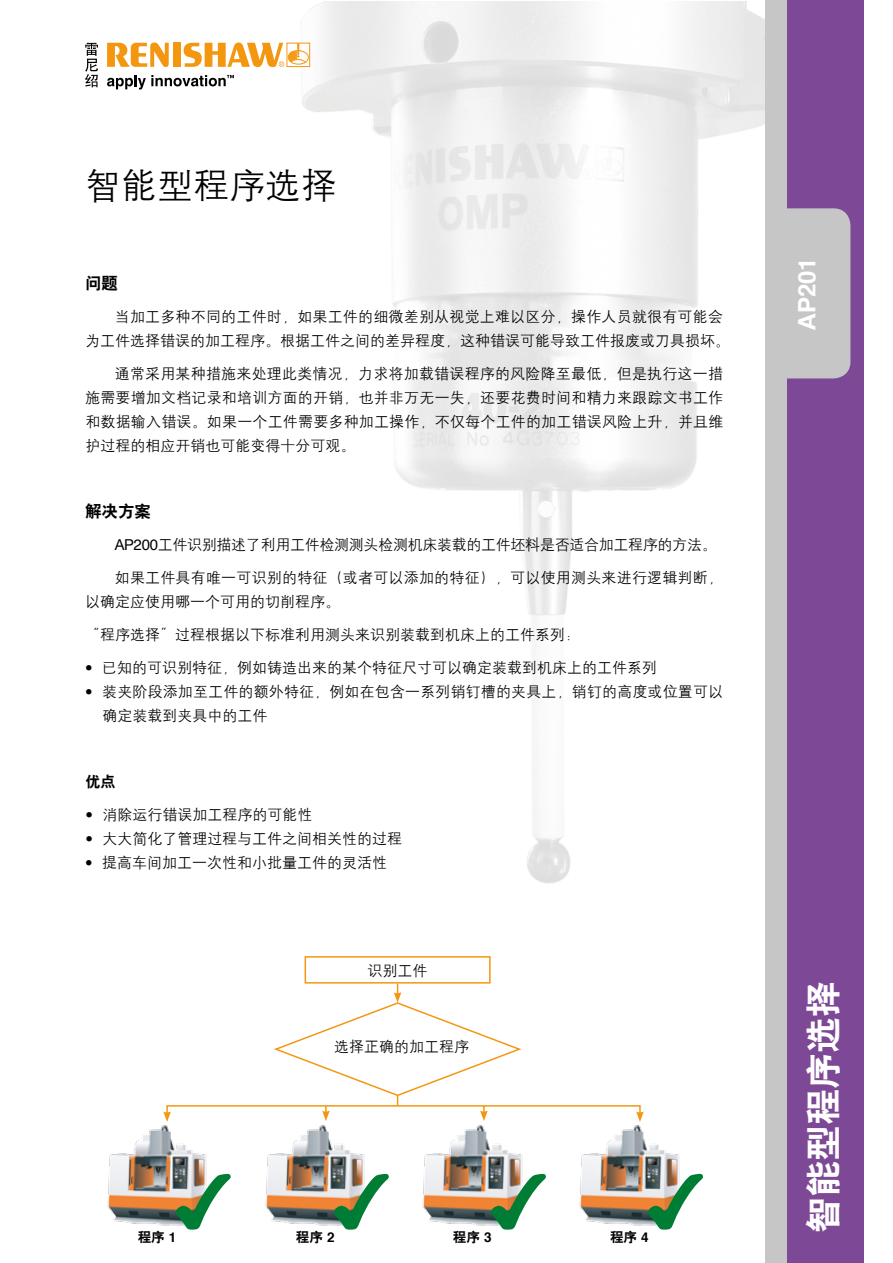
<style>
.page{position:relative;width:893px;height:1263px;background:#fff}
.page>*{position:absolute;margin:0;border:0;box-sizing:border-box;transform-origin:0 0}
.t1{font:36px "H Yb 2 gj";color:#fff}
.t2{font:36px "H Yg 2 gj";color:#000}
.t3{font:700 24px "Helvetica";color:#fff}
.t4{font:16.5px "H Yb 2 gj";color:#000}
.t5{font:15px/24px "H Yg 2 gj";color:#000}
.t6{font:15px "H Yg 2 gj";letter-spacing:-.02em;color:#000}
.t7{font:15px "H Yb 2 gj";color:#000}
.t8{font:13.5px "H Yb 2 gj";color:#000}
.s1{font-family:"Helvetica Neue"}
.s2{font-family:"Helvetica"}
.s3{font-family:"Helvetica";font-weight:700}
</style>
<div class="page">
<img style="left:279px;top:1px;width:486px;height:883px">
<div style="left:779px;top:0;width:84px;height:1263px;background:#7d4997"></div>
<div style="left:765px;top:0;width:22px;height:1263px;background:#c6c6c6"></div>
<div style="left:765px;top:208px;width:85px;height:170px;background:#c6c6c6;border-radius:17px"></div>
<svg style="left:107px;top:43px;width:62px;height:24px"></svg>
<div style="left:173px;top:43px;width:8px;height:24px;background:#f49710"></div>
<div style="left:287px;top:43px;width:23px;height:24px;border:1px solid #f49710"></div>
<div style="left:288px;top:50px;width:21px;height:14px;border:1px solid #f49710;border-radius:50%"></div>
<svg style="left:184px;top:43px;width:122px;height:24px"></svg>
<svg style="left:107px;top:75px;width:127px;height:14px"></svg>
<svg style="left:85px;top:43px;width:13px;height:44px"></svg>
<div style="left:305px;top:956px;width:186px;height:27px;border:2px solid #f49710"></div>
<img style="left:107px;top:1125px;width:100px;height:101px">
<img style="left:265px;top:1125px;width:100px;height:101px">
<img style="left:422px;top:1125px;width:101px;height:101px">
<img style="left:579px;top:1125px;width:101px;height:101px">
<div style="left:166px;top:1105px;width:475px;height:9px;border:2px solid #f49710"></div>
<svg style="left:163px;top:1111px;width:8px;height:11px"></svg>
<svg style="left:636px;top:1111px;width:8px;height:11px"></svg>
<svg style="left:272px;top:984px;width:249px;height:137px"></svg>
<svg style="left:176px;top:1173px;width:31px;height:54px;background:#b29e8f"></svg>
<svg style="left:334px;top:1173px;width:31px;height:54px;background:#b29e8f"></svg>
<svg style="left:491px;top:1173px;width:32px;height:54px;background:#b29e8f"></svg>
<svg style="left:648px;top:1173px;width:32px;height:54px;background:#b29e8f"></svg>
<h1 class="t2" style="left:85px;top:167px;width:253px">智能型程序选择</h1>
<p class="t4" style="left:85px;top:275px;width:34px">问题</p>
<p class="t5" style="left:85px;top:305px;width:639px;text-indent:30px">当加工多种不同的工件时，如果工件的细微差别从视觉上难以区分，操作人员就很有可能会为工件选择错误的加工程序。根据工件之间的差异程度，这种错误可能导致工件报废或刀具损坏</p>
<p class="t5" style="left:85px;top:362px;width:640px;text-align:justify;text-indent:30px">通常采用某种措施来处理此类情况，力求将加载错误程序的风险降至最低，但是执行这一措施需要增加文档记录和培训方面的开销，也并非万无一失，还要花费时间和精力来跟踪文书工作和数据输入错误。如果一个工件需要多种加工操作，不仅每个工件的加工错误风险上升，并且维护过程的相应开销也可能变得十分可观。</p>
<p class="t4" style="left:85px;top:503px;width:67px">解决方案</p>
<p class="t6" style="left:115px;top:537px;width:603px"><span class="s1">AP</span><span class="s2">200</span>工件识别描述了利用工件检测测头检测机床装载的工件坯料是否适合加工程序的方法。</p>
<p class="t5" style="left:85px;top:566px;width:639px;text-indent:30px">如果工件具有唯一可识别的特征（或者可以添加的特征），可以使用测头来进行逻辑判断，以确定应使用哪一个可用的切削程序。</p>
<p class="t5" style="left:85px;top:623px;width:496px">“程序选择”过程根据以下标准利用测头来识别装载到机床上的工件系列：</p>
<p class="t5" style="left:85px;top:656px;width:574px"><span class="s1">•</span> 已知的可识别特征，例如铸造出来的某个特征尺寸可以确定装载到机床上的工件系列</p>
<p class="t5" style="left:102px;top:680px;width:622px;text-indent:-17px"><span class="s1">•</span> 装夹阶段添加至工件的额外特征，例如在包含一系列销钉槽的夹具上，销钉的高度或位置可以确定装载到夹具中的工件</p>
<p class="t7" style="left:85px;top:774px;width:32px">优点</p>
<p class="t5" style="left:85px;top:803px;width:229px"><span class="s1">•</span> 消除运行错误加工程序的可能性</p>
<p class="t5" style="left:85px;top:827px;width:318px"><span class="s1">•</span> 大大简化了管理过程与工件之间相关性的过程</p>
<p class="t5" style="left:85px;top:851px;width:304px"><span class="s1">•</span> 提高车间加工一次性和小批量工件的灵活性</p>
<p class="t5" style="left:368px;top:958px;width:61px">识别工件</p>
<p class="t5" style="left:334px;top:1035px;width:137px">选择正确的加工程序</p>
<p class="t8" style="left:138px;top:1230px;width:40px">程序 <span class="s3">1</span></p>
<p class="t8" style="left:296px;top:1230px;width:40px">程序 <span class="s3">2</span></p>
<p class="t8" style="left:453px;top:1230px;width:40px">程序 <span class="s3">3</span></p>
<p class="t8" style="left:610px;top:1230px;width:40px">程序 <span class="s3">4</span></p>
<h2 class="t3" style="left:788px;top:330px;width:74px;rotate:-90deg"><span class="s1">AP</span>201</h2>
<h1 class="t1" style="left:805px;top:1233px;width:253px;rotate:-90deg">智能型程序选择</h1>
</div>
